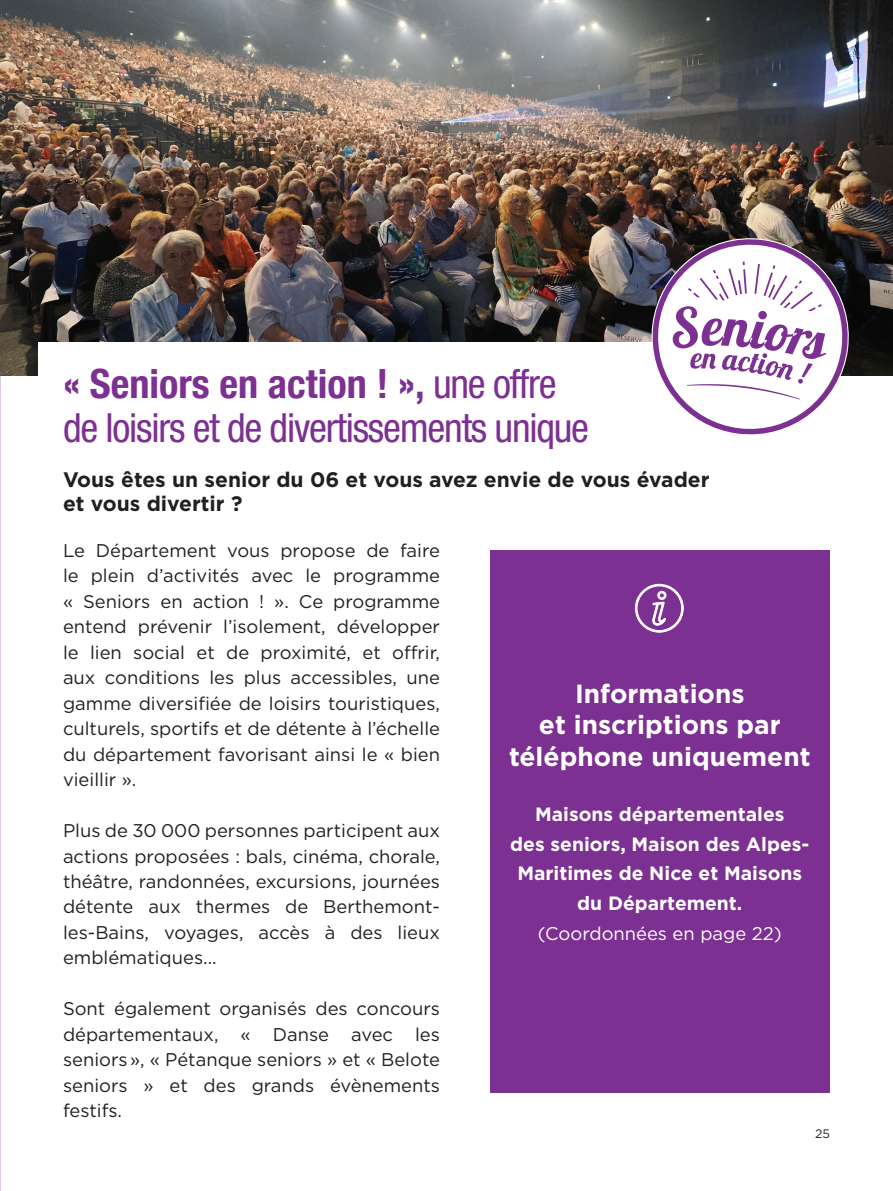
<style>
.page{position:relative;width:893px;height:1191px;background:#fff}
.page>*{position:absolute;margin:0;border:0;box-sizing:border-box;transform-origin:0 0}
.t1{font:condensed 40.25px "Helvetica Neue LT Std";letter-spacing:-.03em;color:#7c3091}
.t2{font:700 condensed 40.25px "Helvetica Neue";color:#7c3091}
.t3{font:700 26.25px "Gotham";color:#fff}
.t4{font:700 21px "Gotham";color:#231f20}
.t5{font:700 19.25px/29.8px "Gotham";color:#fff;text-align:center}
.t6{font:18.38px/25.4px "Gotham";color:#231f20;text-align:justify}
.t7{font:18.38px "Gotham";color:#fff}
.t8{font:12.25px "Gotham";color:#231f20}
.s1{font-family:"Helvetica Neue LT Std";font-weight:400}
</style>
<div class="page">
<img style="left:0;top:0;width:893px;height:376px">
<div style="left:491px;top:551px;width:339px;height:542px;background:#7c3091"></div>
<div style="left:38px;top:342px;width:697px;height:87px;background:#fff"></div>
<svg style="left:645px;top:232px;width:210px;height:203px"></svg>
<svg style="left:653px;top:239px;width:195px;height:195px"></svg>
<svg style="left:635px;top:583px;width:49px;height:50px"></svg>
<p class="t2" style="left:63px;top:351px;width:495px">« Seniors en action ! », <span class="s1">une offre</span></p>
<p class="t1" style="left:63px;top:405px;width:528px">de loisirs et de divertissements unique</p>
<p class="t4" style="left:63px;top:465px;width:648px">Vous êtes un senior du 06 et vous avez envie de vous évader</p>
<p class="t4" style="left:63px;top:490px;width:181px">et vous divertir ?</p>
<p class="t6" style="left:63px;top:537px;width:379px">Le Département vous propose de faire le plein d’activités avec le programme « Seniors en action ! ». Ce programme entend prévenir l’isolement, développer le lien social et de proximité, et offrir, aux conditions les plus accessibles, une gamme diversifiée de loisirs touristiques, culturels, sportifs et de détente à l’échelle du département favorisant ainsi le « bien vieillir ».</p>
<p class="t6" style="left:63px;top:817px;width:379px">Plus de 30 000 personnes participent aux actions proposées : bals, cinéma, chorale, théâtre, randonnées, excursions, journées détente aux thermes de Berthemont&shy;les-Bains, voyages, accès à des lieux emblématiques...</p>
<p class="t6" style="left:63px;top:995px;width:379px">Sont également organisés des concours départementaux, « Danse avec les seniors », « Pétanque seniors » et « Belote seniors » et des grands évènements festifs.</p>
<p class="t3" style="left:575px;top:676px;width:171px">Informations</p>
<p class="t3" style="left:539px;top:707px;width:243px">et inscriptions par</p>
<p class="t3" style="left:509px;top:739px;width:303px">téléphone uniquement</p>
<p class="t5" style="left:535px;top:799px;width:251px">Maisons départementales</p>
<p class="t5" style="left:510px;top:828px;width:300px">des seniors, Maison des Alpes-<br>Maritimes de Nice et Maisons</p>
<p class="t5" style="left:577px;top:888px;width:167px">du Département.</p>
<p class="t7" style="left:538px;top:921px;width:245px">(Coordonnées en page 22)</p>
<p class="t8" style="left:815px;top:1125px;width:16px">25</p>
</div>
